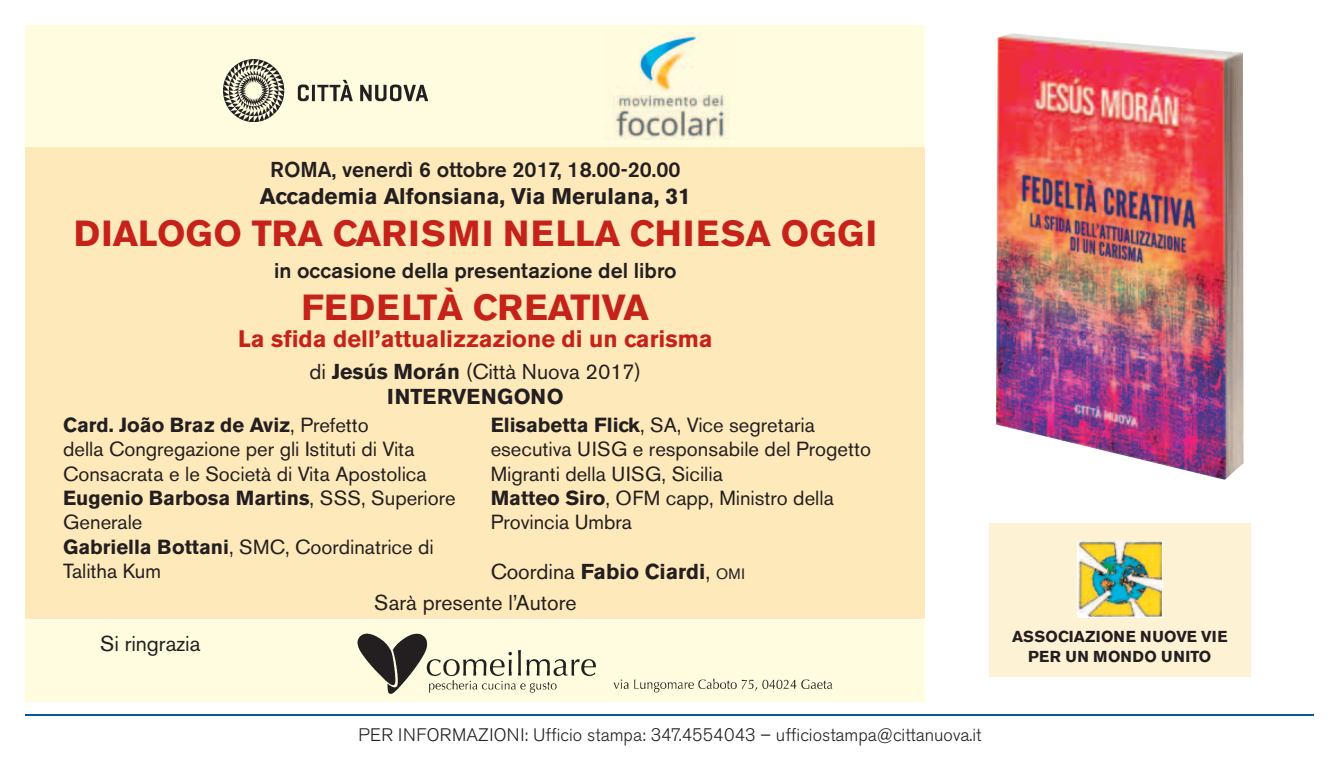
<style>
.page{position:relative;width:1340px;height:766px;background:#fff}
.page>*{position:absolute;margin:0;border:0;box-sizing:border-box;transform-origin:0 0}
.t1{font:700 36px "Akzidenz Grotesk BE";color:#c5221a}
.t2{font:700 23.62px "Akzidenz Grotesk BE";color:#c5221a}
.t3{font:700 22.5px "Akzidenz Grotesk BE";color:#231f20}
.t4{font:500 21.38px "Akzidenz Grotesk BE";color:#231f20}
.t5{font:700 21.38px/25.7px "Akzidenz Grotesk BE";letter-spacing:.02em;color:#231f20;text-align:center}
.t6{font:21.38px "Akzidenz Grotesk BE";color:#231f20}
.t7{font:700 21.38px "Akzidenz Grotesk BE";color:#231f20}
.t8{font:20.25px/24.3px "Akzidenz Grotesk BE";color:#231f20}
.t9{font:300 18px "Akzidenz Grotesk BE";color:#231f20}
.t10{font:700 15.75px/20.2px "Akzidenz Grotesk BE";letter-spacing:.02em;color:#231f20;text-align:center}
.s1{font-weight:400}
.s2{font-weight:700}
.s3{font-weight:400;font-size:15.08px}
</style>
<div class="page">
<div style="left:26px;top:26px;width:899px;height:593px;background:#fee9ba"></div>
<div style="left:26px;top:620px;width:899px;height:82px;background:#fffce0"></div>
<div style="left:989px;top:523px;width:261px;height:153px;background:#fef2d4"></div>
<div style="left:26px;top:26px;width:899px;height:121px;background:#fffce0"></div>
<img style="left:996px;top:33px;width:247px;height:446px">
<hr style="left:26px;top:713px;width:1288px;height:2px;background:#015a9d">
<img style="left:223px;top:60px;width:204px;height:61px">
<img style="left:613px;top:33px;width:116px;height:106px">
<svg style="left:1077px;top:541px;width:85px;height:76px"></svg>
<img style="left:1078px;top:541px;width:83px;height:75px">
<img style="left:357px;top:633px;width:239px;height:61px">
<img style="left:613px;top:678px;width:220px;height:15px">
<p class="t4" style="left:270px;top:156px;width:411px">ROMA, venerdì 6 ottobre 2017, 18.00-20.00</p>
<p class="t3" style="left:260px;top:183px;width:432px">Accademia Alfonsiana, Via Merulana, 31</p>
<h1 class="t1" style="left:74px;top:212px;width:804px">DIALOGO TRA CARISMI NELLA CHIESA OGGI</h1>
<p class="t4" style="left:274px;top:257px;width:404px">in occasione della presentazione del libro</p>
<h1 class="t1" style="left:301px;top:286px;width:349px">FEDELTÀ CREATIVA</h1>
<p class="t2" style="left:238px;top:325px;width:476px">La sfida dell’attualizzazione di un carisma</p>
<p class="t5" style="left:309px;top:358px;width:333px"><span class="s1">di</span> Jesús Morán <span class="s1">(Città Nuova 2017)<br></span>INTERVENGONO</p>
<p class="t8" style="left:63px;top:412px;width:394px"><span class="s2">Card. João Braz de Aviz</span>, Prefetto<br>della Congregazione per gli Istituti di Vita<br>Consacrata e le Società di Vita Apostolica<br><span class="s2">Eugenio Barbosa Martins</span>, SSS, Superiore<br>Generale<br><span class="s2">Gabriella Bottani</span>, SMC, Coordinatrice di<br>Talitha Kum</p>
<p class="t8" style="left:490px;top:412px;width:382px"><span class="s2">Elisabetta Flick</span>, SA, Vice segretaria esecutiva UISG e responsabile del Progetto Migranti della UISG, Sicilia<br><span class="s2">Matteo Siro</span>, OFM capp, Ministro della Provincia Umbra</p>
<p class="t7" style="left:490px;top:559px;width:256px"><span class="s1">Coordina</span> Fabio Ciardi<span class="s1">,</span> <span class="s3">OMI</span></p>
<p class="t6" style="left:100px;top:630px;width:102px">Si ringrazia</p>
<p class="t6" style="left:374px;top:589px;width:204px">Sarà presente l’Autore</p>
<p class="t9" style="left:358px;top:724px;width:624px">PER INFORMAZIONI: Ufficio stampa: 347.4554043 – ufficiostampa@cittanuova.it</p>
<p class="t10" style="left:1012px;top:626px;width:217px">ASSOCIAZIONE NUOVE VIE<br>PER UN MONDO UNITO</p>
</div>
